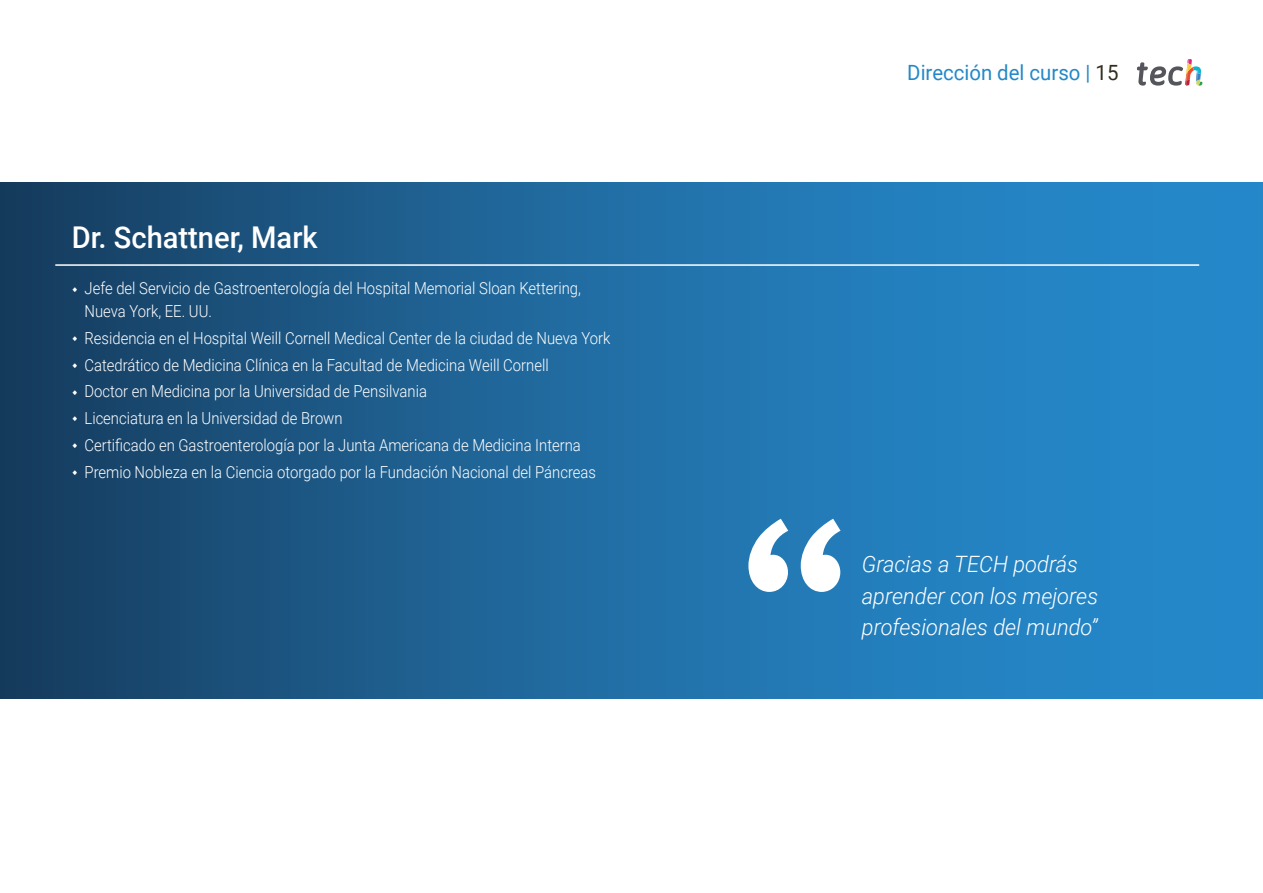
<style>
.page{position:relative;width:1263px;height:893px;background:#fff}
.page>*{position:absolute;margin:0;border:0;box-sizing:border-box;transform-origin:0 0}
.t1{font:500 30px "Roboto";color:#fff}
.t2{font:italic 300 22.5px/31.5px "Roboto";color:#fff}
.t3{font:21px "Roboto";color:#2488c9}
.t4{font:300 16.5px/26.7px "Roboto";color:#fff;scale:.9 1}
.s1{color:#312e20}
</style>
<div class="page">
<div style="left:0;top:182px;width:1263px;height:516px;background:linear-gradient(to right,#184267,#2793d9)"></div>
<svg style="left:748px;top:519px;width:92px;height:73px"></svg>
<hr style="left:55px;top:264px;width:1144px;height:2px;background:#fff">
<svg style="left:1137px;top:59px;width:65px;height:27px"></svg>
<svg style="left:73px;top:287px;width:4px;height:5px"></svg>
<svg style="left:73px;top:336px;width:4px;height:5px"></svg>
<svg style="left:73px;top:363px;width:4px;height:5px"></svg>
<svg style="left:73px;top:390px;width:4px;height:5px"></svg>
<svg style="left:73px;top:416px;width:4px;height:5px"></svg>
<svg style="left:73px;top:443px;width:4px;height:5px"></svg>
<svg style="left:73px;top:470px;width:4px;height:5px"></svg>
<h1 class="t1" style="left:72px;top:216px;width:248px">Dr. Schattner, Mark</h1>
<p class="t4" style="left:85px;top:277px;width:553px;line-height:22.5px">Jefe del Servicio de Gastroenterología del Hospital Memorial Sloan Kettering,<br>Nueva York, EE. UU.</p>
<p class="t4" style="left:85px;top:324px;width:586px">Residencia en el Hospital Weill Cornell Medical Center de la ciudad de Nueva York Catedrático de Medicina Clínica en la Facultad de Medicina Weill Cornell<br>Doctor en Medicina por la Universidad de Pensilvania<br>Licenciatura en la Universidad de Brown<br>Certificado en Gastroenterología por la Junta Americana de Medicina Interna Premio Nobleza en la Ciencia otorgado por la Fundación Nacional del Páncreas</p>
<p class="t3" style="left:907px;top:57px;width:213px">Dirección del curso | <span class="s1">15</span></p>
<h2 class="t2" style="left:862px;top:548px;width:238px">Gracias a TECH podrás aprender con los mejores profesionales del mundo”</h2>
</div>
